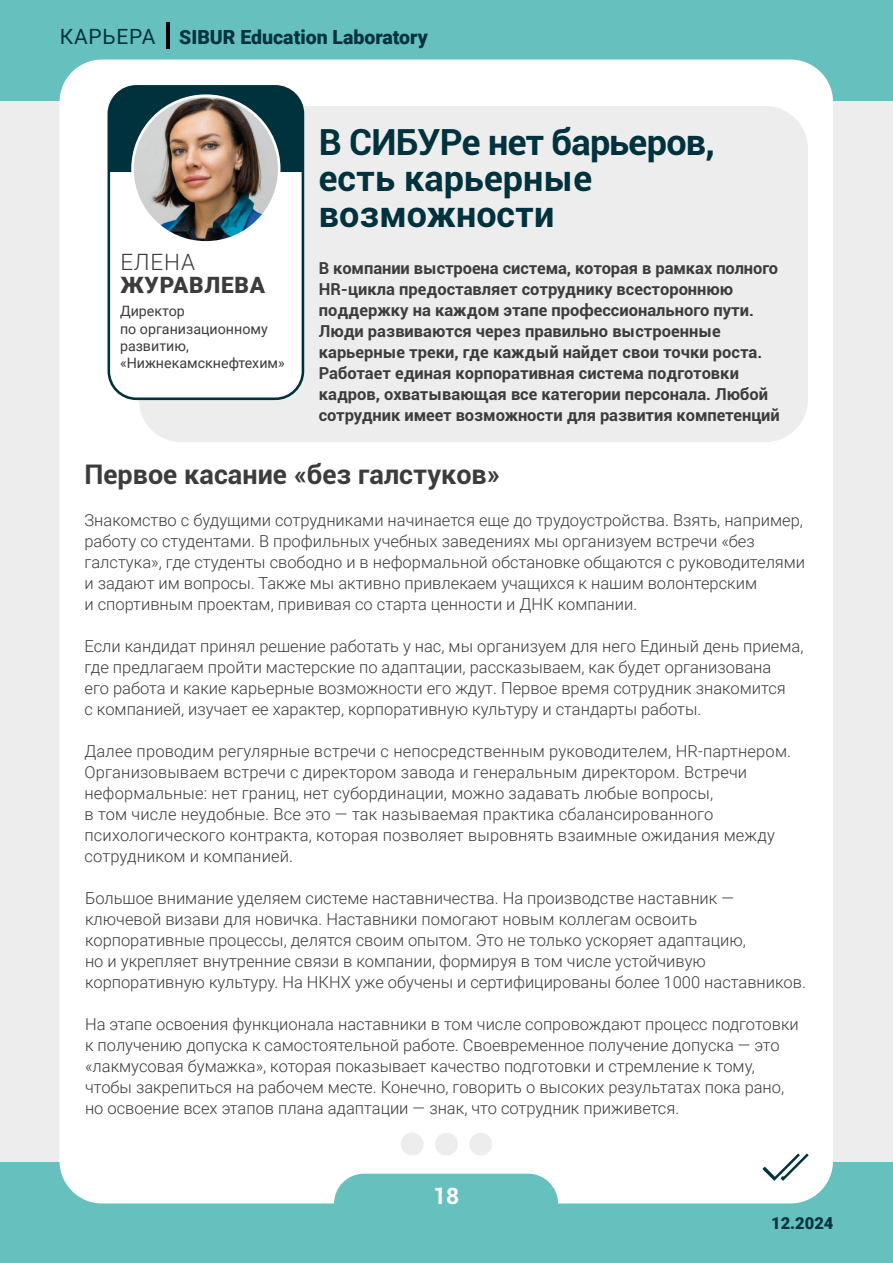
<style>
.page{position:relative;width:893px;height:1263px;background:#ededed}
.page>*{position:absolute;margin:0;border:0;box-sizing:border-box;transform-origin:0 0}
.t1{font:700 36px/36px "Roboto";color:#00323d}
.t2{font:700 27px "Roboto";color:#3c3c3b}
.t3{font:900 22.5px "Roboto";letter-spacing:.035em;color:#3c3c3b}
.t4{font:300 22.5px "Roboto";letter-spacing:.035em;color:#3c3c3b}
.t5{font:700 22.5px "Roboto";color:#fff}
.t6{font:900 19.5px "Roboto";color:#00323d}
.t7{font:300 16.5px/21px "Roboto";color:#3c3c3b}
.t8{font:700 16.5px/21px "Roboto";color:#3c3c3b}
.t9{font:900 16.5px "Roboto";color:#00323d}
.t10{font:14.25px/17.1px "Roboto";color:#3c3c3b}
.s1{font-weight:400;font-size:21px}
</style>
<div class="page">
<div style="left:0;top:0;width:893px;height:100px;background:#66c1be"></div>
<div style="left:0;top:1163px;width:893px;height:100px;background:#66c1be"></div>
<div style="left:60px;top:60px;width:773px;height:1143px;background:#fff;border-radius:43px"></div>
<div style="left:334px;top:1174px;width:224px;height:59px;background:#66c1be;border-radius:30px"></div>
<div style="left:469px;top:1133px;width:23px;height:22px;background:#ededed;border-radius:50%"></div>
<div style="left:435px;top:1133px;width:23px;height:22px;background:#ededed;border-radius:50%"></div>
<div style="left:401px;top:1133px;width:23px;height:22px;background:#ededed;border-radius:50%"></div>
<svg style="left:762px;top:1153px;width:47px;height:28px"></svg>
<hr style="left:166px;top:23px;width:4px;height:26px;background:#000">
<div style="left:139px;top:106px;width:669px;height:336px;background:#ededed;border-radius:43px"></div>
<div style="left:109px;top:86px;width:194px;height:313px;background:#00323d;border-radius:28px"></div>
<div style="left:109px;top:172px;width:194px;height:227px;background:#fff"></div>
<div style="left:108px;top:85px;width:196px;height:315px;border:3px solid #00323d;border-radius:28px"></div>
<img style="left:133px;top:96px;width:146px;height:146px;border-radius:73px">
<div style="left:131px;top:94px;width:149px;height:150px;border:3px solid #fff;border-radius:50%"></div>
<p class="t6" style="left:60px;top:23px;width:369px"><span class="s1">КАРЬЕРА</span> SIBUR Education Laboratory</p>
<h3 class="t4" style="left:120px;top:246px;width:76px">ЕЛЕНА</h3>
<h3 class="t3" style="left:120px;top:269px;width:146px">ЖУРАВЛЕВА</h3>
<p class="t10" style="left:120px;top:302px;width:166px">Директор<br>по организационному развитию, «Нижнекамскнефтехим»</p>
<h1 class="t1" style="left:319px;top:123px;width:397px">В СИБУРе нет барьеров, есть карьерные возможности</h1>
<p class="t8" style="left:319px;top:257px;width:462px">В компании выстроена система, которая в рамках полного HR-цикла предоставляет сотруднику всестороннюю поддержку на каждом этапе профессионального пути.<br>Люди развиваются через правильно выстроенные карьерные треки, где каждый найдет свои точки роста.<br>Работает единая корпоративная система подготовки кадров, охватывающая все категории персонала. Любой сотрудник имеет возможности для развития компетенций</p>
<h2 class="t2" style="left:84px;top:455px;width:417px">Первое касание «без галстуков»</h2>
<p class="t7" style="left:84px;top:509px;width:722px">Знакомство с будущими сотрудниками начинается еще до трудоустройства. Взять, например, работу со студентами. В профильных учебных заведениях мы организуем встречи «без галстука», где студенты свободно и в неформальной обстановке общаются с руководителями и задают им вопросы. Также мы активно привлекаем учащихся к нашим волонтерским<br>и спортивным проектам, прививая со старта ценности и ДНК компании.</p>
<p class="t7" style="left:84px;top:635px;width:721px">Если кандидат принял решение работать у нас, мы организуем для него Единый день приема, где предлагаем пройти мастерские по адаптации, рассказываем, как будет организована<br>его работа и какие карьерные возможности его ждут. Первое время сотрудник знакомится<br>с компанией, изучает ее характер, корпоративную культуру и стандарты работы.</p>
<p class="t7" style="left:84px;top:740px;width:708px">Далее проводим регулярные встречи с непосредственным руководителем, HR-партнером.<br>Организовываем встречи с директором завода и генеральным директором. Встречи неформальные: нет границ, нет субординации, можно задавать любые вопросы,<br>в том числе неудобные. Все это — так называемая практика сбалансированного психологического контракта, которая позволяет выровнять взаимные ожидания между сотрудником и компанией.</p>
<p class="t7" style="left:85px;top:887px;width:722px">Большое внимание уделяем системе наставничества. На производстве наставник — ключевой визави для новичка. Наставники помогают новым коллегам освоить корпоративные процессы, делятся своим опытом. Это не только ускоряет адаптацию,<br>но и укрепляет внутренние связи в компании, формируя в том числе устойчивую корпоративную культуру. На НКНХ уже обучены и сертифицированы более 1000 наставников.</p>
<p class="t7" style="left:85px;top:1013px;width:715px">На этапе освоения функционала наставники в том числе сопровождают процесс подготовки к получению допуска к самостоятельной работе. Своевременное получение допуска — это «лакмусовая бумажка», которая показывает качество подготовки и стремление к тому, чтобы закрепиться на рабочем месте. Конечно, говорить о высоких результатах пока рано, но освоение всех этапов плана адаптации — знак, что сотрудник приживется.</p>
<h3 class="t5" style="left:433px;top:1180px;width:27px">18</h3>
<p class="t9" style="left:771px;top:1212px;width:64px">12.2024</p>
</div>
